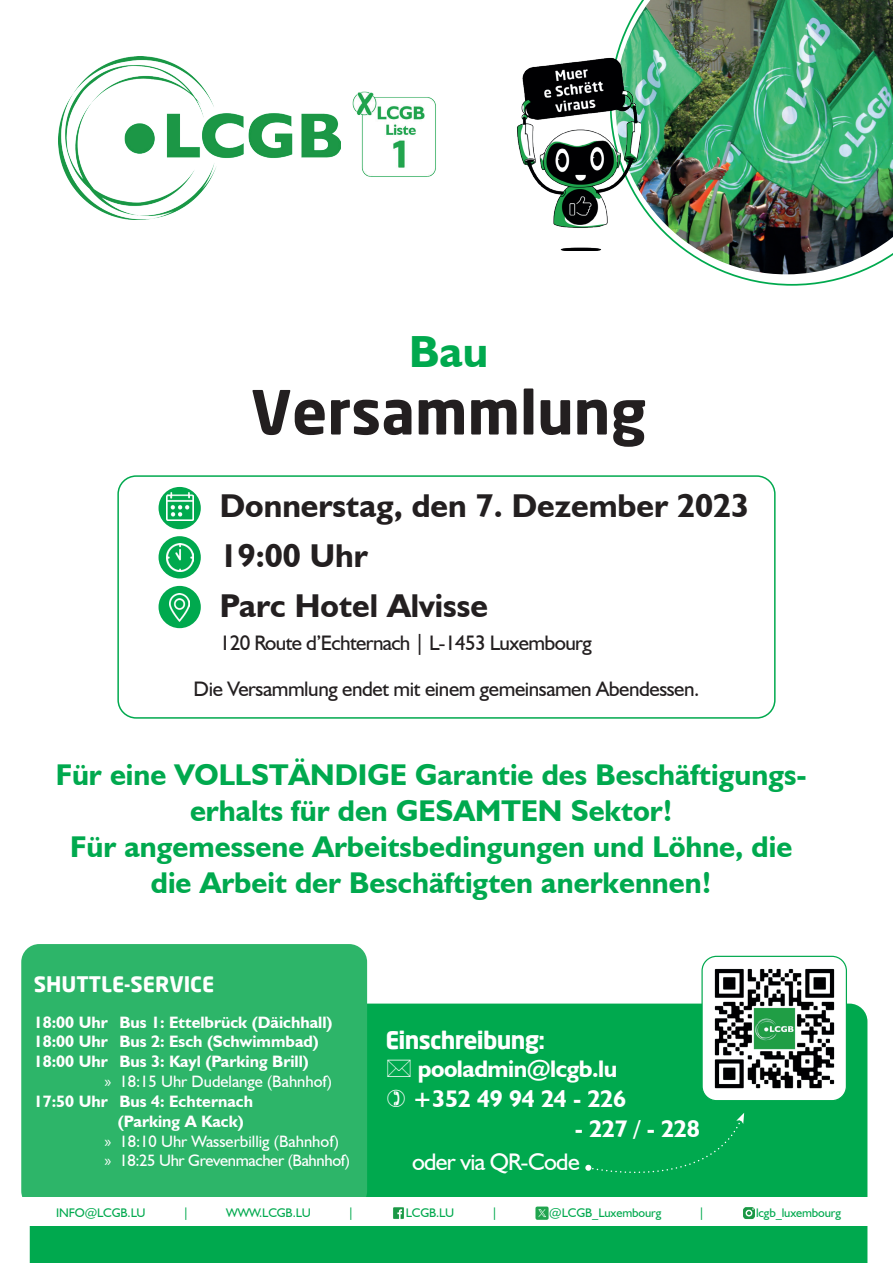
<style>
.page{position:relative;width:893px;height:1263px;background:#fff}
.page>*{position:absolute;margin:0;border:0;box-sizing:border-box;transform-origin:0 0}
.t1{font:700 60px "Neo Sans";color:#231f20}
.t2{font:700 45px "Humanist 521 BT";color:#00a94e}
.t3{font:700 33px "Humanist 521 BT";color:#231f20}
.t4{font:700 30px/36px "Humanist 521 BT";color:#00a94e;text-align:center}
.t5{font:700 24px/28.8px "Humanist 521 BT";letter-spacing:-.02em;color:#fff}
.t6{font:24px "Humanist 521 BT";letter-spacing:-.03em;color:#fff}
.t7{font:21px "Humanist 521 BT";letter-spacing:-.02em;color:#231f20}
.t8{font:700 21px "Neo Sans";color:#fff}
.t9{font:700 16.5px "Humanist 521 BT";color:#fff}
.t10{font:16.5px "Humanist 521 BT";color:#fff}
.t11{font:16.5px "Humanist 521 BT";letter-spacing:-.02em;color:#fff}
.t12{font:12.45px "Humanist 521 BT";letter-spacing:-.01em;color:#00a94e}
.s1{font-family:"Myriad Pro"}
.s2{font-family:"Neo Sans"}
</style>
<div class="page">
<div style="left:30px;top:1003px;width:837px;height:260px;background:#00a94e"></div>
<div style="left:21px;top:944px;width:346px;height:265px;background:#2db569;border-radius:18px"></div>
<img style="left:702px;top:956px;width:144px;height:145px">
<div style="left:701px;top:956px;width:146px;height:145px;border:1px solid #00a94e;border-radius:14px"></div>
<svg style="left:728px;top:274px;width:128px;height:12px"></svg>
<img style="left:616px;top:0;width:277px;height:274px">
<img style="left:58px;top:57px;width:282px;height:162px">
<div style="left:0;top:1197px;width:893px;height:29px;background:#fff"></div>
<img style="left:393px;top:1207px;width:11px;height:12px">
<img style="left:535px;top:1206px;width:14px;height:14px">
<img style="left:743px;top:1207px;width:12px;height:12px">
<div style="left:117px;top:475px;width:659px;height:244px;border:2px solid #00a94e;border-radius:18px"></div>
<div style="left:159px;top:586px;width:42px;height:42px;background:#00a94e;border-radius:50%"></div>
<img style="left:170px;top:593px;width:20px;height:28px">
<div style="left:159px;top:536px;width:42px;height:42px;background:#00a94e;border-radius:50%"></div>
<img style="left:166px;top:543px;width:27px;height:28px">
<div style="left:159px;top:487px;width:42px;height:42px;background:#00a94e;border-radius:50%"></div>
<img style="left:166px;top:493px;width:28px;height:27px">
<img style="left:517px;top:54px;width:124px;height:196px">
<svg style="left:585px;top:1164px;width:7px;height:7px"></svg>
<div style="left:588px;top:1113px;width:156px;height:72px;background:#00a94e"></div>
<img style="left:353px;top:91px;width:83px;height:86px">
<svg style="left:387px;top:1060px;width:23px;height:17px"></svg>
<svg style="left:387px;top:1090px;width:18px;height:17px"></svg>
<p class="t2" style="left:409px;top:324px;width:81px">Bau</p>
<p class="t1" style="left:251px;top:374px;width:397px">Versammlung</p>
<p class="t3" style="left:220px;top:486px;width:531px">Donnerstag, den 7. Dezember 2023</p>
<p class="t3" style="left:220px;top:535px;width:150px">19:00 Uhr</p>
<p class="t3" style="left:220px;top:585px;width:270px">Parc Hotel Alvisse</p>
<p class="t7" style="left:220px;top:630px;width:373px">120 Route d’Echternach | L-1453 Luxembourg</p>
<p class="t7" style="left:194px;top:676px;width:507px">Die Versammlung endet mit einem gemeinsamen Abendessen.</p>
<p class="t4" style="left:56px;top:755px;width:753px">Für eine VOLLSTÄNDIGE Garantie des Beschäftigungs&shy;erhalts für den GESAMTEN Sektor!</p>
<p class="t4" style="left:70px;top:827px;width:724px">Für angemessene Arbeitsbedingungen und Löhne, die die Arbeit der Beschäftigten anerkennen!</p>
<p class="t8" style="left:34px;top:970px;width:182px">SHUTTLE-SERVICE</p>
<p class="t9" style="left:34px;top:1012px;width:300px">18:00 Uhr Bus 1: Ettelbrück (Däichhall)</p>
<p class="t9" style="left:34px;top:1031px;width:287px">18:00 Uhr Bus 2: Esch (Schwimmbad)</p>
<p class="t9" style="left:34px;top:1051px;width:277px">18:00 Uhr Bus 3: Kayl (Parking Brill)</p>
<p class="t10" style="left:105px;top:1071px;width:229px"><span class="s1">»</span> 18:15 Uhr Dudelange (Bahnhof)</p>
<p class="t9" style="left:34px;top:1091px;width:221px">17:50 Uhr Bus 4: Echternach</p>
<p class="t9" style="left:118px;top:1111px;width:127px">(Parking A Kack)</p>
<p class="t10" style="left:105px;top:1131px;width:236px"><span class="s1">»</span> 18:10 Uhr Wasserbillig (Bahnhof)</p>
<p class="t11" style="left:105px;top:1150px;width:247px"><span class="s1">»</span> 18:25 Uhr Grevenmacher (Bahnhof)</p>
<p class="t5" style="left:418px;top:1025px;width:201px;text-indent:-32px"><span class="s2">Einschreibung: </span>pooladmin@lcgb.lu</p>
<p class="t5" style="left:413px;top:1084px;width:215px">+352 49 94 24 - 226</p>
<p class="t5" style="left:575px;top:1114px;width:127px">- 227 / - 228</p>
<p class="t6" style="left:412px;top:1147px;width:169px">oder via QR-Code</p>
<p class="t12" style="left:56px;top:1205px;width:91px">INFO@LCGB.LU</p>
<p class="t12" style="left:183px;top:1205px;width:8px">|</p>
<p class="t12" style="left:226px;top:1205px;width:86px">WWW.LCGB.LU</p>
<p class="t12" style="left:348px;top:1205px;width:8px">|</p>
<p class="t12" style="left:406px;top:1205px;width:50px">LCGB.LU</p>
<p class="t12" style="left:491px;top:1205px;width:8px">|</p>
<p class="t12" style="left:549px;top:1205px;width:114px">@LCGB_Luxembourg</p>
<p class="t12" style="left:698px;top:1205px;width:8px">|</p>
<p class="t12" style="left:756px;top:1205px;width:87px">lcgb_luxembourg</p>
</div>
